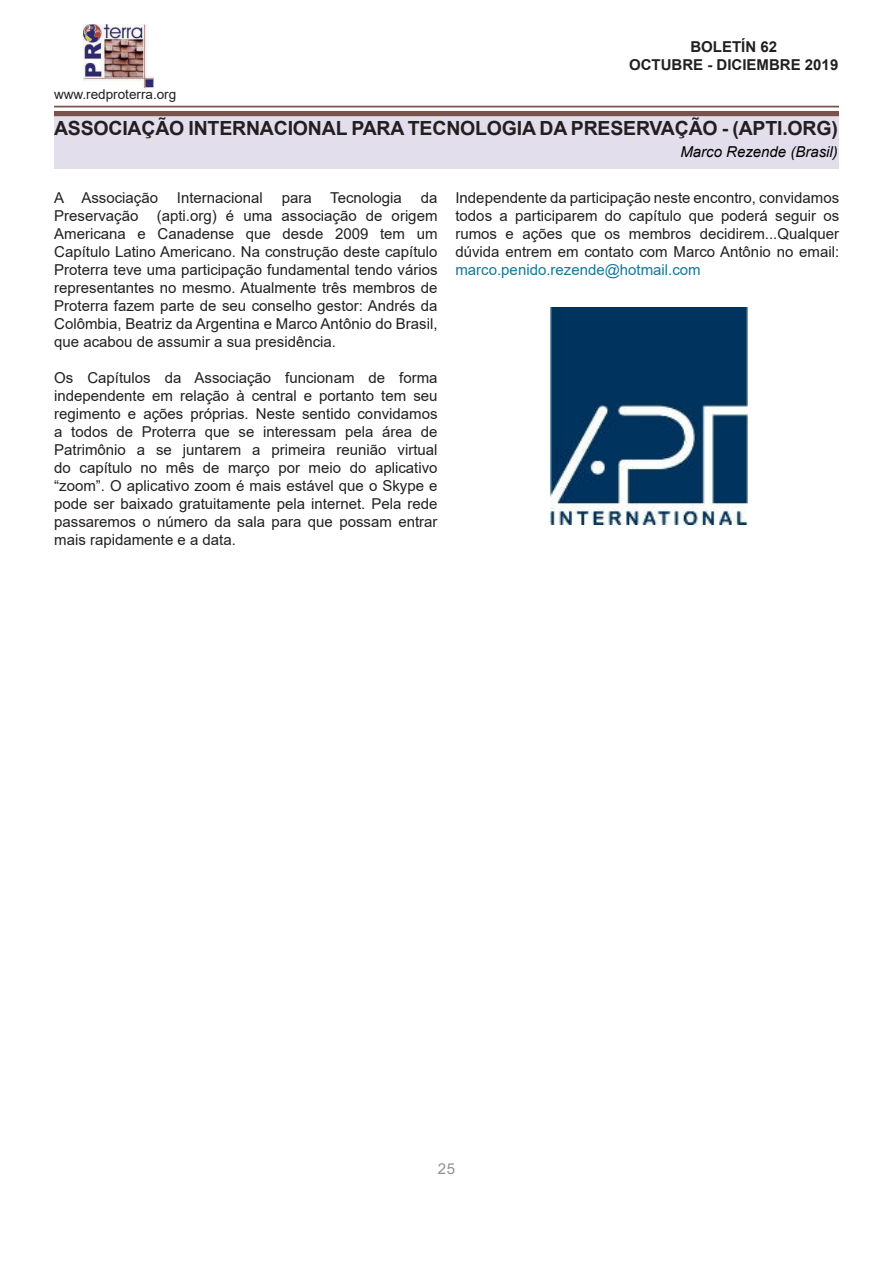
<style>
.page{position:relative;width:893px;height:1263px;background:#fff}
.page>*{position:absolute;margin:0;border:0;box-sizing:border-box;transform-origin:0 0}
.t1{font:700 19.5px "Arial";letter-spacing:-.01em;color:#231f20}
.t2{font:15px/18px "Arial";color:#231f20;text-align:justify}
.t3{font:15px "Arial";color:#127897}
.t4{font:700 15px/18px "Arial";color:#231f20;text-align:center}
.t5{font:italic 15px "Arial";color:#000001}
.t6{font:15px "Arial";color:#8b9092}
.t7{font:13.5px "Arial";color:#231f20}
</style>
<div class="page">
<div style="left:54px;top:116px;width:785px;height:53px;background:#e2deec"></div>
<hr style="left:54px;top:106px;width:785px;height:1px;background:#7b524c">
<div style="left:54px;top:111px;width:785px;height:5px;background:#7b524c"></div>
<img style="left:83px;top:24px;width:71px;height:64px">
<img style="left:551px;top:308px;width:196px;height:216px">
<p class="t7" style="left:54px;top:89px;width:124px">www.redproterra.org</p>
<p class="t4" style="left:629px;top:39px;width:211px">BOLETÍN 62<br>OCTUBRE - DICIEMBRE 2019</p>
<h1 class="t1" style="left:54px;top:121px;width:785px">ASSOCIAÇÃO INTERNACIONAL PARA TECNOLOGIA DA PRESERVAÇÃO - (APTI.ORG)</h1>
<p class="t5" style="left:680px;top:146px;width:159px">Marco Rezende (Brasil)</p>
<p class="t2" style="left:54px;top:190px;width:105px">A Associação</p>
<p class="t2" style="left:177px;top:190px;width:87px">Internacional</p>
<p class="t2" style="left:282px;top:190px;width:122px">para Tecnologia</p>
<p class="t2" style="left:54px;top:190px;width:385px;text-indent:367px">da Preservação (apti.org) é uma associação de origem Americana e Canadense que desde 2009 tem um Capítulo Latino Americano. Na construção deste capítulo Proterra teve uma participação fundamental tendo vários representantes no mesmo. Atualmente três membros de Proterra fazem parte de seu conselho gestor: Andrés da Colômbia, Beatriz da Argentina e Marco Antônio do Brasil, que acabou de assumir a sua presidência.</p>
<p class="t2" style="left:54px;top:370px;width:385px">Os Capítulos da Associação funcionam de forma independente em relação à central e portanto tem seu regimento e ações próprias. Neste sentido convidamos a todos de Proterra que se interessam pela área de Patrimônio a se juntarem a primeira reunião virtual do capítulo no mês de março por meio do aplicativo “zoom”. O aplicativo zoom é mais estável que o Skype e pode ser baixado gratuitamente pela internet. Pela rede passaremos o número da sala para que possam entrar mais rapidamente e a data.</p>
<p class="t2" style="left:455px;top:190px;width:385px">Independente da participação neste encontro, convidamos todos a participarem do capítulo que poderá seguir os rumos e ações que os membros decidirem...Qualquer dúvida entrem em contato com Marco Antônio no email:</p>
<p class="t3" style="left:455px;top:264px;width:247px">marco.penido.rezende@hotmail.com</p>
<p class="t6" style="left:438px;top:1163px;width:19px">25</p>
</div>
